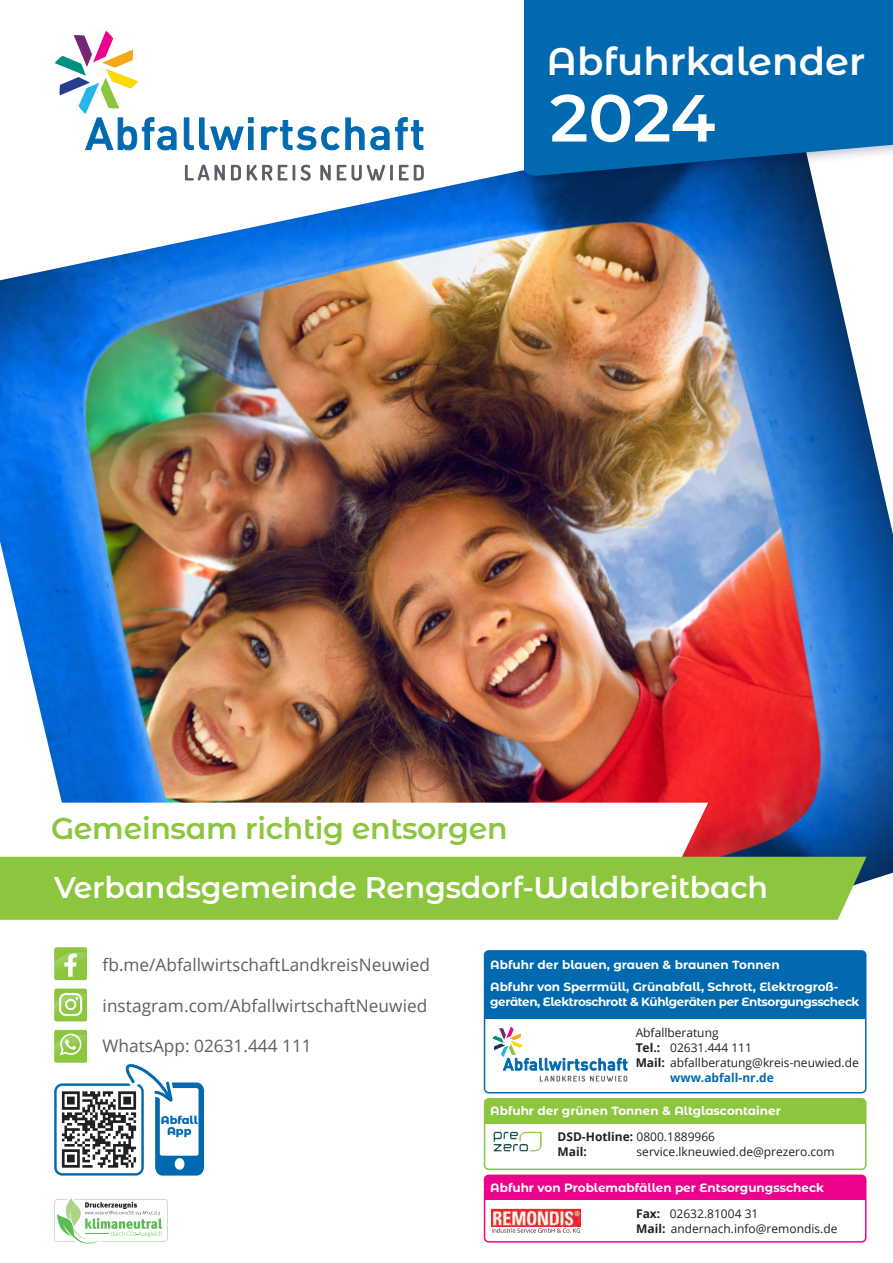
<style>
.page{position:relative;width:893px;height:1263px;background:#fff}
.page>*{position:absolute;margin:0;border:0;box-sizing:border-box;transform-origin:0 0}
.t1{font:600 66.45px "Montserrat Alternates";color:#fff}
.t2{font:600 38.55px "Montserrat Alternates";color:#fff}
.t3{font:600 30px "Montserrat Alternates";letter-spacing:-.01em;color:#fff}
.t4{font:600 30px "Montserrat Alternates";letter-spacing:-.01em;color:#8bc63e}
.t5{font:17.25px "Open Sans";color:#5b5f66}
.t6{font:700 12px/22.5px "Montserrat Alternates";letter-spacing:-.005em;color:#fff}
.t7{font:12px/15px "Open Sans";color:#231f20}
.t8{font:700 12px "Montserrat Alternates";letter-spacing:-.035em;color:#fff}
.t9{font:700 12px/15px "Open Sans";color:#231f20}
.t10{font:700 12px "Open Sans";color:#0169af}
.t11{font:800 11.25px/11.2px "Montserrat Alternates";color:#0169af;text-align:center}
.s1{font-weight:700}
.s2{font-weight:400}
</style>
<div class="page">
<img style="left:0;top:113px;width:893px;height:769px">
<div style="left:525px;top:0;width:368px;height:189px;background:#020547;opacity:.25"></div>
<svg style="left:525px;top:0;width:368px;height:177px;background:#096aad"></svg>
<svg style="left:185px;top:165px;width:239px;height:16px"></svg>
<svg style="left:55px;top:31px;width:369px;height:120px"></svg>
<div style="left:485px;top:1175px;width:381px;height:25px;background:#ed028c"></div>
<div style="left:484px;top:1174px;width:382px;height:68px;border:2px solid #ed028c;border-radius:4px"></div>
<div style="left:485px;top:1099px;width:381px;height:24px;background:#8bc63e"></div>
<div style="left:484px;top:1098px;width:382px;height:72px;border:2px solid #8bc63e;border-radius:4px"></div>
<img style="left:494px;top:1132px;width:48px;height:19px">
<div style="left:485px;top:951px;width:381px;height:67px;background:#0169af"></div>
<div style="left:484px;top:950px;width:382px;height:143px;border:2px solid #0169af;border-radius:4px"></div>
<svg style="left:540px;top:1076px;width:87px;height:5px"></svg>
<svg style="left:492px;top:1026px;width:135px;height:44px"></svg>
<svg style="left:1px;top:803px;width:707px;height:54px"></svg>
<svg style="left:492px;top:1228px;width:88px;height:5px"></svg>
<img style="left:492px;top:1208px;width:88px;height:18px">
<div style="left:0;top:857px;width:866px;height:63px;background:#8bc63e"></div>
<div style="left:54px;top:947px;width:33px;height:33px;background:#8bc63e;border-radius:2px"></div>
<div style="left:54px;top:988px;width:33px;height:33px;background:#8bc63e;border-radius:2px"></div>
<svg style="left:54px;top:993px;width:33px;height:28px"></svg>
<svg style="left:54px;top:952px;width:33px;height:28px"></svg>
<svg style="left:54px;top:1030px;width:150px;height:145px"></svg>
<svg style="left:54px;top:1198px;width:114px;height:45px"></svg>
<h2 class="t2" style="left:546px;top:34px;width:320px">Abfuhrkalender</h2>
<h1 class="t1" style="left:550px;top:71px;width:167px">2024</h1>
<h3 class="t4" style="left:51px;top:807px;width:458px">Gemeinsam richtig entsorgen</h3>
<h3 class="t3" style="left:54px;top:866px;width:715px">Verbandsgemeinde Rengsdorf-Waldbreitbach</h3>
<h3 class="t5" style="left:103px;top:953px;width:329px">fb.me/AbfallwirtschaftLandkreisNeuwied</h3>
<h3 class="t5" style="left:103px;top:993px;width:326px">instagram.com/AbfallwirtschaftNeuwied</h3>
<h3 class="t5" style="left:103px;top:1034px;width:211px">WhatsApp: 02631.444 111</h3>
<p class="t11" style="left:161px;top:1114px;width:39px">Abfall<br>App</p>
<p class="t6" style="left:490px;top:953px;width:350px">Abfuhr der blauen, grauen &amp; braunen Tonnen<br>Abfuhr von Sperrmüll, Grünabfall, Schrott, Elektrogroß-</p>
<p class="t8" style="left:490px;top:993px;width:371px">geräten, Elektroschrott &amp; Kühlgeräten per Entsorgungsscheck</p>
<p class="t7" style="left:636px;top:1025px;width:84px">Abfallberatung</p>
<p class="t7" style="left:636px;top:1040px;width:118px"><span class="s1">Tel.:</span> 02631.444 111</p>
<p class="t7" style="left:636px;top:1055px;width:225px"><span class="s1">Mail:</span> abfallberatung@kreis-neuwied.de</p>
<p class="t10" style="left:670px;top:1069px;width:105px">www.abfall-nr.de</p>
<p class="t6" style="left:490px;top:1099px;width:292px">Abfuhr der grünen Tonnen &amp; Altglascontainer</p>
<p class="t9" style="left:558px;top:1128px;width:159px">DSD-Hotline: <span class="s2">0800.1889966<br></span>Mail:</p>
<p class="t7" style="left:636px;top:1143px;width:200px">service.lkneuwied.de@prezero.com</p>
<p class="t6" style="left:490px;top:1175px;width:335px">Abfuhr von Problemabfällen per Entsorgungsscheck</p>
<p class="t7" style="left:636px;top:1206px;width:203px"><span class="s1">Fax:</span> 02632.81004 31<br><span class="s1">Mail:</span> andernach.info@remondis.de</p>
</div>
